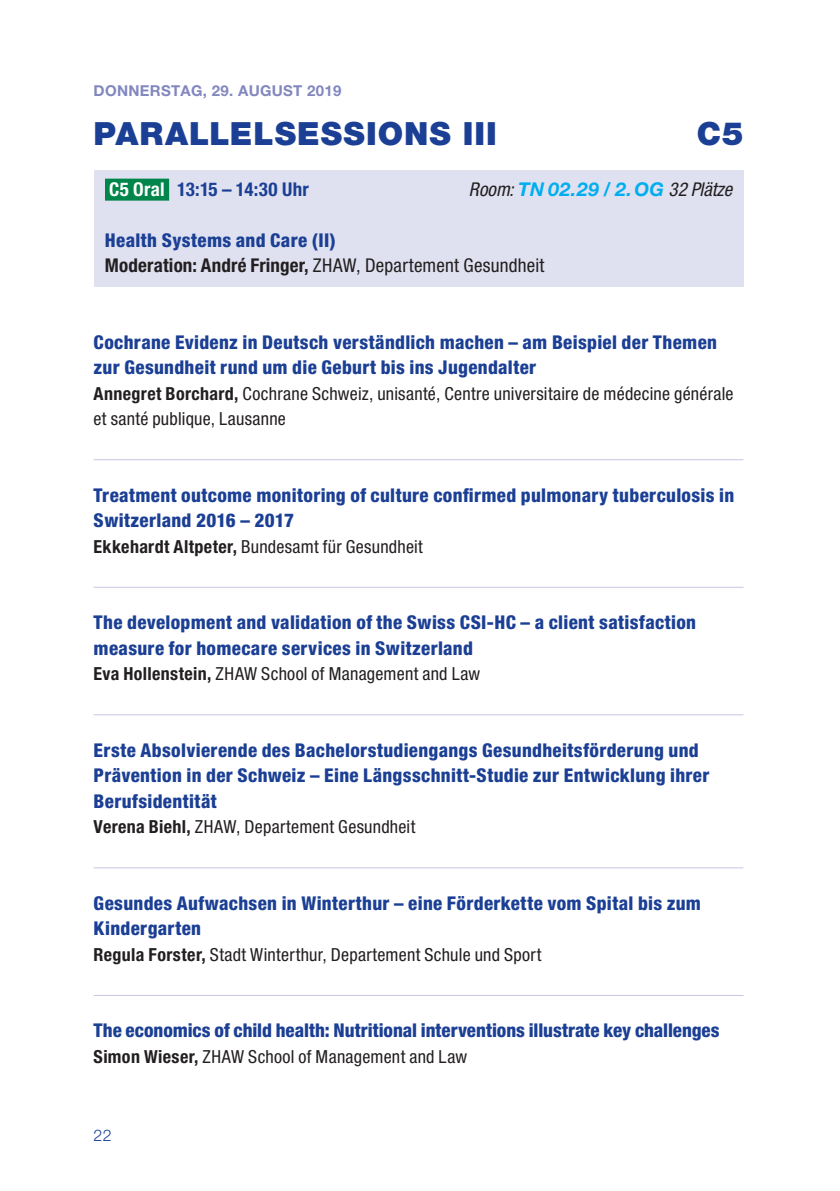
<style>
.page{position:relative;width:840px;height:1191px;background:#fff}
.page>*{position:absolute;margin:0;border:0;box-sizing:border-box;transform-origin:0 0}
.t1{font:900 32px "Helvetica Neue LT Pro";letter-spacing:.03em;color:#1b3f94}
.t2{font:800 condensed 19px/25.4px "Helvetica Neue LT Pro";letter-spacing:.015em;color:#1b3f94}
.t3{font:condensed 19px/25.4px "Helvetica Neue LT Pro";letter-spacing:.015em;color:#231f20}
.t4{font:800 condensed 19px "Helvetica Neue LT Pro";letter-spacing:-.005em;color:#1b3f94}
.t5{font:italic condensed 19px "Helvetica Neue LT Pro";color:#231f20}
.t6{font:700 condensed 19px "Helvetica Neue LT Pro";letter-spacing:.02em;color:#1b3f94}
.t7{font:condensed 18px/25.6px "Helvetica Neue LT Pro";letter-spacing:.015em;color:#231f20}
.t8{font:300 16px "Helvetica Neue LT Pro";color:#1b3f94}
.t9{font:700 15px "Helvetica Neue LT Pro";letter-spacing:.02em;color:#8287bf}
.s1{color:#fff}
.s2{font-weight:700;font-stretch:normal;color:#00aeef}
.s3{font-weight:800;color:#1b3f94}
.s4{font-weight:700}
</style>
<div class="page">
<div style="left:94px;top:170px;width:649px;height:117px;background:#dfe1f0"></div>
<div style="left:105px;top:179px;width:64px;height:22px;background:#00854a"></div>
<hr style="left:94px;top:459px;width:649px;height:1px;background:#c5c6e1">
<hr style="left:94px;top:587px;width:649px;height:1px;background:#c5c6e1">
<hr style="left:94px;top:714px;width:649px;height:1px;background:#c5c6e1">
<hr style="left:94px;top:867px;width:649px;height:1px;background:#c5c6e1">
<hr style="left:94px;top:995px;width:649px;height:1px;background:#c5c6e1">
<p class="t9" style="left:94px;top:81px;width:249px">DONNERSTAG, 29. AUGUST 2019</p>
<h1 class="t1" style="left:94px;top:114px;width:404px">PARALLELSESSIONS III</h1>
<h1 class="t1" style="left:696px;top:114px;width:48px">C5</h1>
<p class="t6" style="left:109px;top:177px;width:201px"><span class="s1">C5 Oral</span> 13:15 – 14:30 Uhr</p>
<p class="t5" style="left:468px;top:178px;width:264px">Room: <span class="s2">TN 02.29 / 2.OG</span> 32 Plätze</p>
<p class="t3" style="left:105px;top:227px;width:441px"><span class="s3">Health Systems and Care (II)<br></span><span class="s4">Moderation: André Fringer,</span> ZHAW, Departement Gesundheit</p>
<p class="t2" style="left:94px;top:329px;width:624px">Cochrane Evidenz in Deutsch verständlich machen – am Beispiel der Themen zur Gesundheit rund um die Geburt bis ins Jugendalter</p>
<p class="t7" style="left:94px;top:380px;width:641px"><span class="s4">Annegret Borchard,</span> Cochrane Schweiz, unisanté, Centre universitaire de médecine générale et santé publique, Lausanne</p>
<p class="t2" style="left:94px;top:482px;width:641px">Treatment outcome monitoring of culture confirmed pulmonary tuberculosis in<br>Switzerland 2016 – 2017</p>
<p class="t7" style="left:94px;top:533px;width:330px"><span class="s4">Ekkehardt Altpeter,</span> Bundesamt für Gesundheit</p>
<p class="t2" style="left:94px;top:609px;width:603px">The development and validation of the Swiss CSI-HC – a client satisfaction measure for homecare services in Switzerland</p>
<p class="t7" style="left:94px;top:661px;width:388px"><span class="s4">Eva Hollenstein,</span> ZHAW School of Management and Law</p>
<p class="t2" style="left:94px;top:737px;width:617px">Erste Absolvierende des Bachelorstudiengangs Gesundheitsförderung und<br>Prävention in der Schweiz – Eine Längsschnitt-Studie zur Entwicklung ihrer<br>Berufsidentität</p>
<p class="t7" style="left:94px;top:814px;width:323px"><span class="s4">Verena Biehl,</span> ZHAW, Departement Gesundheit</p>
<p class="t2" style="left:94px;top:890px;width:608px">Gesundes Aufwachsen in Winterthur – eine Förderkette vom Spital bis zum<br>Kindergarten</p>
<p class="t7" style="left:94px;top:941px;width:449px"><span class="s4">Regula Forster,</span> Stadt Winterthur, Departement Schule und Sport</p>
<p class="t4" style="left:94px;top:1019px;width:627px">The economics of child health: Nutritional interventions illustrate key challenges</p>
<p class="t7" style="left:94px;top:1043px;width:375px"><span class="s4">Simon Wieser,</span> ZHAW School of Management and Law</p>
<p class="t8" style="left:94px;top:1125px;width:20px">22</p>
</div>
